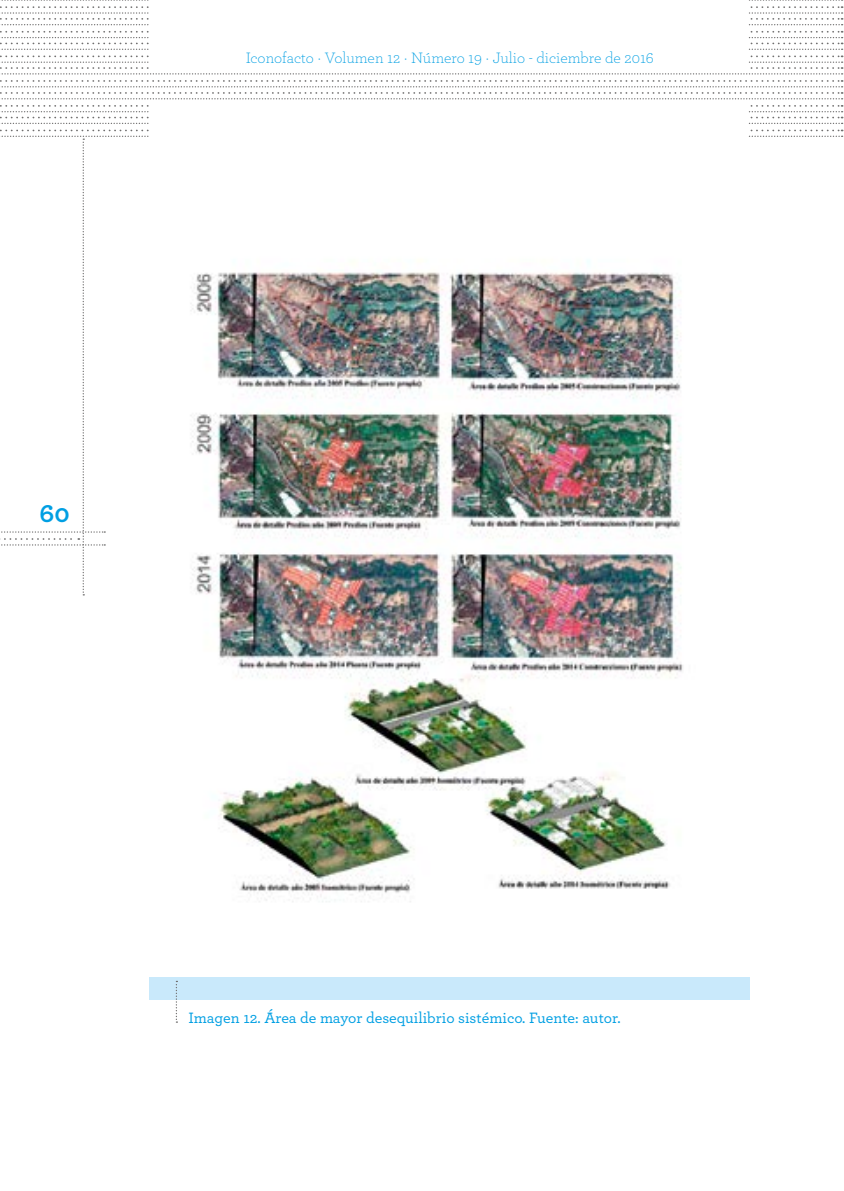
<style>
.page{position:relative;width:844px;height:1191px;background:#fff}
.page>*{position:absolute;margin:0;border:0;box-sizing:border-box;transform-origin:0 0}
.t1{font:700 26.25px "Archer Pro";color:#009fe3}
.t2{font:500 15.75px "Archer Pro";color:#009fe3}
.t3{font:300 15.75px "Archer Pro";color:#009fe3}
</style>
<div class="page">
<svg style="left:0;top:0;width:842px;height:25px"></svg>
<svg style="left:0;top:105px;width:842px;height:19px"></svg>
<svg style="left:0;top:31px;width:842px;height:68px"></svg>
<div style="left:149px;top:103px;width:598px;height:63px;background:#fff"></div>
<div style="left:149px;top:0;width:598px;height:70px;background:#fff"></div>
<img style="left:190px;top:260px;width:493px;height:642px">
<div style="left:149px;top:977px;width:600px;height:23px;background:#c9e9fb"></div>
<svg style="left:176px;top:980px;width:1px;height:42px"></svg>
<h1 class="t1" style="left:40px;top:492px;width:32px">60</h1>
<p class="t3" style="left:246px;top:48px;width:409px">Iconofacto · Volumen 12 · Número 19 · Julio - diciembre de 2016</p>
<p class="t2" style="left:188px;top:1006px;width:434px">Imagen 12. Área de mayor desequilibrio sistémico. Fuente: autor.</p>
</div>
